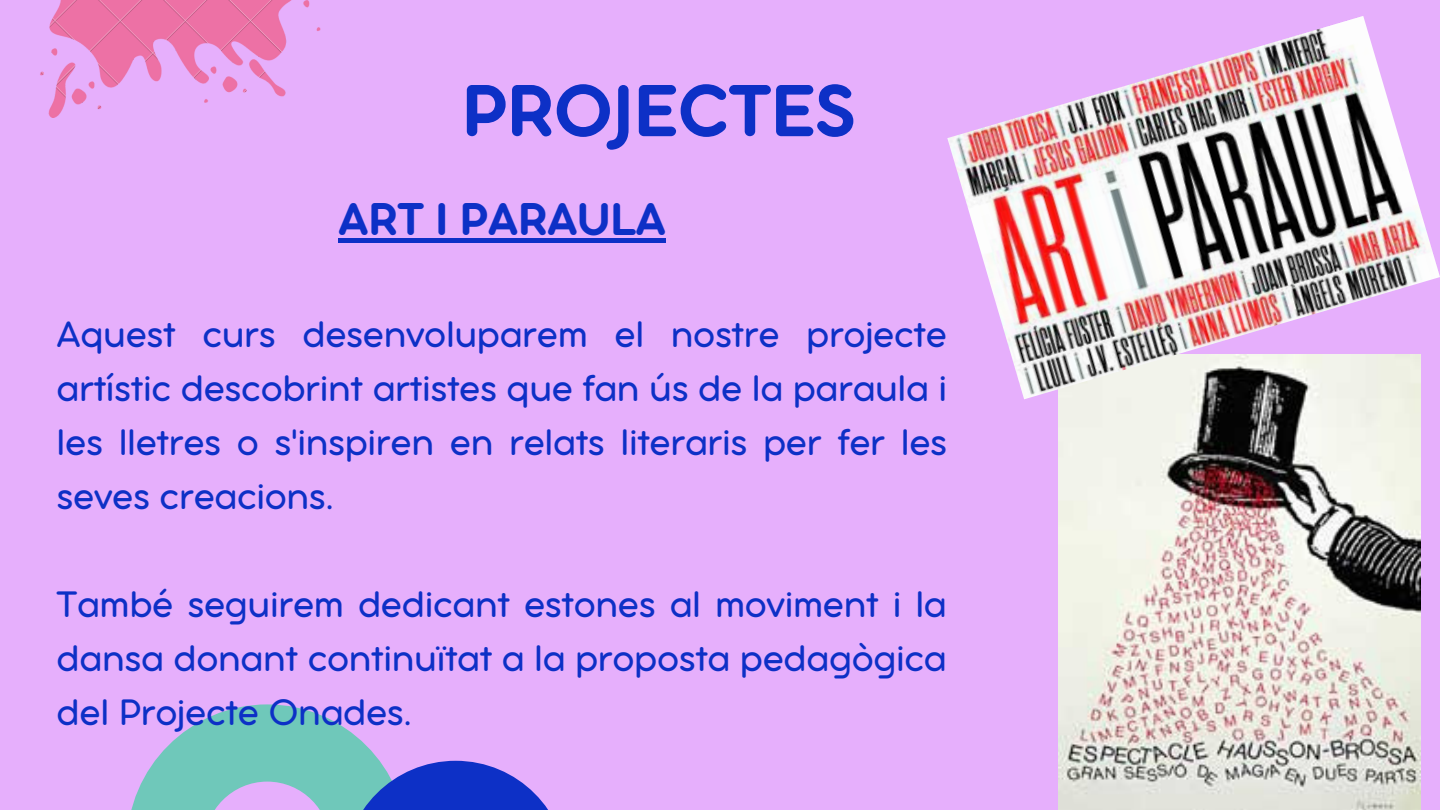
<style>
.page{position:relative;width:1440px;height:810px;background:#e6affc}
.page>*{position:absolute;margin:0;border:0;box-sizing:border-box;transform-origin:0 0}
.t1{font:80px "Aristotelica Pro Tx Bld";letter-spacing:-.01em;color:#0d30c6}
.t2{font:50px "Aristotelica Pro Tx Bld";letter-spacing:-.01em;color:#0d30c6}
.t3{font:40px/54px "Aristotelica Pro Tx";letter-spacing:-.01em;color:#0d30c6;text-align:justify}
</style>
<div class="page">
<img style="left:40px;top:0;width:281px;height:117px">
<svg style="left:131px;top:704px;width:417px;height:106px"></svg>
<img style="left:1058px;top:399px;width:363px;height:411px">
<img style="left:947px;top:16px;width:493px;height:383px">
<div style="left:338px;top:238px;width:328px;height:5px;background:#0d30c6"></div>
<h1 class="t1" style="left:461px;top:85px;width:397px">PROJECTES</h1>
<p class="t2" style="left:338px;top:203px;width:330px">ART I PARAULA</p>
<p class="t3" style="left:57px;top:311px;width:892px">Aquest curs desenvoluparem el nostre projecte artístic descobrint artistes que fan ús de la paraula i les lletres o s'inspiren en relats literaris per fer les seves creacions.</p>
<p class="t3" style="left:57px;top:581px;width:892px">També seguirem dedicant estones al moviment i la dansa donant continuïtat a la proposta pedagògica del Projecte Onades.</p>
</div>
